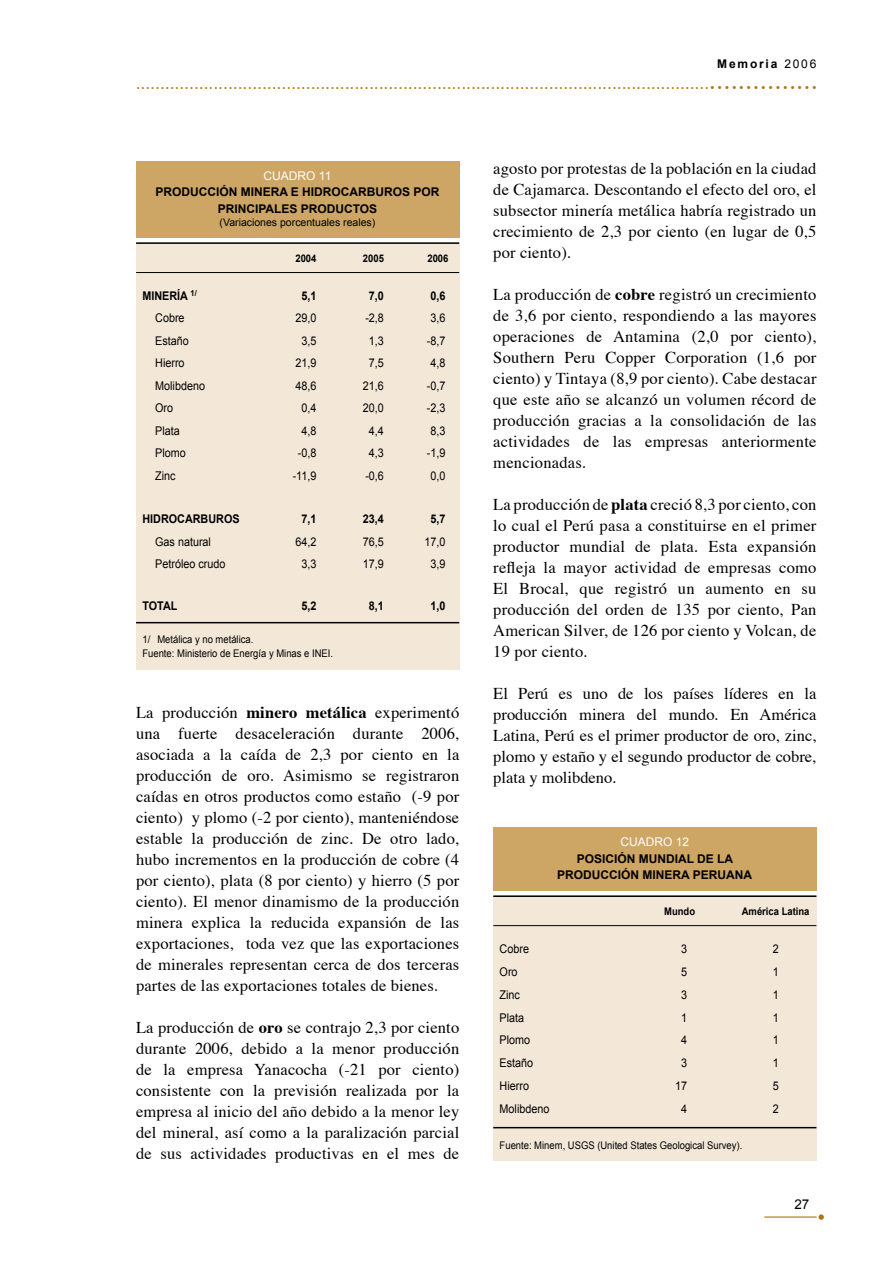
<style>
.page{position:relative;width:893px;height:1263px;background:#fff}
.page>*{position:absolute;margin:0;border:0;box-sizing:border-box;transform-origin:0 0}
.t1{font:18px "Times";color:#b2730e}
.t2{font:16.5px/21px "Times";letter-spacing:.01em;color:#000;text-align:justify}
.t3{font:13.5px "Arial";color:#000}
.t4{font:12px "Arial";color:#000;scale:.9 1}
.t5{font:700 12px "Arial";color:#000}
.t6{font:700 12px "Arial";color:#000;scale:.9 1}
.t7{font:12px "Arial";color:#fff}
.t8{font:700 12px "Arial";letter-spacing:.15em;color:#000}
.t9{font:10.5px/13.5px "Arial";color:#000;scale:.9 1}
.t10{font:10.5px "Arial";color:#000}
.t11{font:700 10.5px "Arial";color:#000;scale:.9 1}
.s1{font-weight:400}
.s2{font-size:27px}
.s3{font-weight:700}
</style>
<div class="page">
<hr style="left:764px;top:1216px;width:53px;height:1px;background:#b2730e">
<svg style="left:819px;top:1214px;width:5px;height:6px"></svg>
<div style="left:136px;top:242px;width:323px;height:428px;background:#f3e8d8"></div>
<hr style="left:136px;top:242px;width:323px;height:2px;background:#000">
<hr style="left:136px;top:272px;width:323px;height:1px;background:#000">
<div style="left:136px;top:162px;width:323px;height:76px;background:#cda564"></div>
<hr style="left:136px;top:622px;width:323px;height:1px;background:#000">
<div style="left:493px;top:895px;width:323px;height:266px;background:#f3e8d8"></div>
<hr style="left:493px;top:895px;width:323px;height:2px;background:#000">
<hr style="left:493px;top:925px;width:323px;height:1px;background:#000">
<div style="left:493px;top:827px;width:323px;height:64px;background:#cda564"></div>
<hr style="left:493px;top:1127px;width:323px;height:1px;background:#000">
<p class="t8" style="left:717px;top:57px;width:101px">MEMORIA <span class="s1">2006</span></p>
<p class="t1" style="left:136px;top:66px;width:683px">......................................................................................................................<span class="s2">...............</span></p>
<p class="t7" style="left:264px;top:169px;width:69px">Cuadro 11</p>
<p class="t5" style="left:155px;top:185px;width:10px">PRODUCCIÓN</p>
<p class="t5" style="left:241px;top:185px;width:9px">MINERA</p>
<p class="t5" style="left:291px;top:185px;width:21px">E HIDROCARBUROS</p>
<p class="t5" style="left:414px;top:185px;width:10px">POR</p>
<p class="t5" style="left:218px;top:202px;width:9px">PRINCIPALES</p>
<p class="t5" style="left:301px;top:202px;width:10px">PRODUCTOS</p>
<p class="t10" style="left:220px;top:217px;width:157px">(Variaciones porcentuales reales)</p>
<p class="t11" style="left:295px;top:253px;width:25px">2004</p>
<p class="t11" style="left:363px;top:253px;width:25px">2005</p>
<p class="t11" style="left:427px;top:253px;width:25px">2006</p>
<p class="t6" style="left:142px;top:289px;width:62px">MINERÍA <sup>1/</sup></p>
<p class="t6" style="left:301px;top:289px;width:18px">5,1</p>
<p class="t6" style="left:369px;top:289px;width:18px">7,0</p>
<p class="t6" style="left:430px;top:289px;width:18px">0,6</p>
<p class="t4" style="left:142px;top:311px;width:48px">Cobre</p>
<p class="t4" style="left:295px;top:311px;width:25px">29,0</p>
<p class="t4" style="left:365px;top:311px;width:22px">-2,8</p>
<p class="t4" style="left:430px;top:311px;width:18px">3,6</p>
<p class="t4" style="left:155px;top:334px;width:39px">Estaño</p>
<p class="t4" style="left:301px;top:334px;width:18px">3,5</p>
<p class="t4" style="left:369px;top:334px;width:18px">1,3</p>
<p class="t4" style="left:427px;top:334px;width:22px">-8,7</p>
<p class="t4" style="left:155px;top:356px;width:34px">Hierro</p>
<p class="t4" style="left:295px;top:356px;width:25px">21,9</p>
<p class="t4" style="left:369px;top:356px;width:18px">7,5</p>
<p class="t4" style="left:430px;top:356px;width:18px">4,8</p>
<p class="t4" style="left:155px;top:379px;width:57px">Molibdeno</p>
<p class="t4" style="left:295px;top:379px;width:25px">48,6</p>
<p class="t4" style="left:363px;top:379px;width:25px">21,6</p>
<p class="t4" style="left:427px;top:379px;width:22px">-0,7</p>
<p class="t4" style="left:142px;top:401px;width:36px">O ro</p>
<p class="t4" style="left:301px;top:401px;width:18px">0,4</p>
<p class="t4" style="left:363px;top:401px;width:25px">20,0</p>
<p class="t4" style="left:427px;top:401px;width:22px">-2,3</p>
<p class="t4" style="left:155px;top:424px;width:29px">Plata</p>
<p class="t4" style="left:301px;top:424px;width:18px">4,8</p>
<p class="t4" style="left:369px;top:424px;width:18px">4,4</p>
<p class="t4" style="left:430px;top:424px;width:18px">8,3</p>
<p class="t4" style="left:155px;top:446px;width:36px">Plomo</p>
<p class="t4" style="left:298px;top:446px;width:22px">-0,8</p>
<p class="t4" style="left:369px;top:446px;width:18px">4,3</p>
<p class="t4" style="left:427px;top:446px;width:22px">-1,9</p>
<p class="t4" style="left:155px;top:469px;width:24px">Zinc</p>
<p class="t4" style="left:293px;top:469px;width:28px">-11,9</p>
<p class="t4" style="left:365px;top:469px;width:22px">-0,6</p>
<p class="t4" style="left:430px;top:469px;width:18px">0,0</p>
<p class="t6" style="left:142px;top:512px;width:109px">HIDROCARBUROS</p>
<p class="t6" style="left:301px;top:512px;width:18px">7,1</p>
<p class="t6" style="left:363px;top:512px;width:25px">23,4</p>
<p class="t6" style="left:430px;top:512px;width:18px">5,7</p>
<p class="t4" style="left:155px;top:535px;width:64px">Gas natural</p>
<p class="t4" style="left:295px;top:535px;width:25px">64,2</p>
<p class="t4" style="left:363px;top:535px;width:25px">76,5</p>
<p class="t4" style="left:424px;top:535px;width:25px">17,0</p>
<p class="t4" style="left:155px;top:557px;width:80px">Petróleo crudo</p>
<p class="t4" style="left:301px;top:557px;width:18px">3,3</p>
<p class="t4" style="left:363px;top:557px;width:25px">17,9</p>
<p class="t4" style="left:430px;top:557px;width:18px">3,9</p>
<p class="t6" style="left:142px;top:599px;width:40px">TOTAL</p>
<p class="t6" style="left:301px;top:599px;width:18px">5,2</p>
<p class="t6" style="left:369px;top:599px;width:18px">8,1</p>
<p class="t6" style="left:430px;top:599px;width:18px">1,0</p>
<p class="t9" style="left:142px;top:633px;width:213px">1/ Metálica y no metálica.<br>Fuente: Ministerio de Energía y Minas e I NEI .</p>
<p class="t2" style="left:136px;top:701px;width:325px">La producción <span class="s3">minero metálica</span> experimentó una fuerte desaceleración durante 2006, asociada a la caída de 2,3 por ciento en la producción de oro. Asimismo se registraron caídas en otros productos como estaño (-9 por ciento) y plomo (-2 por ciento), manteniéndose estable la producción de zinc. De otro lado, hubo incrementos en la producción de cobre (4 por ciento), plata (8 por ciento) y hierro (5 por ciento). El menor dinamismo de la producción minera explica la reducida expansión de las exportaciones, toda vez que las exportaciones de minerales representan cerca de dos terceras partes de las exportaciones totales de bienes.</p>
<p class="t2" style="left:136px;top:1016px;width:325px">La producción de <span class="s3">oro</span> se contrajo 2,3 por ciento durante 2006, debido a la menor producción de la empresa Yanacocha (-21 por ciento) consistente con la previsión realizada por la empresa al inicio del año debido a la menor ley del mineral, así como a la paralización parcial de sus actividades productivas en el mes de</p>
<p class="t2" style="left:493px;top:157px;width:325px">agosto por protestas de la población en la ciudad de Cajamarca. Descontando el efecto del oro, el subsector minería metálica habría registrado un crecimiento de 2,3 por ciento (en lugar de 0,5 por ciento).</p>
<p class="t2" style="left:493px;top:283px;width:325px">La producción de <span class="s3">cobre</span> registró un crecimiento de 3,6 por ciento, respondiendo a las mayores operaciones de Antamina (2,0 por ciento), Southern Peru Copper Corporation (1,6 por ciento) y Tintaya (8,9 por ciento). Cabe destacar que este año se alcanzó un volumen récord de producción gracias a la consolidación de las actividades de las empresas anteriormente mencionadas.</p>
<p class="t2" style="left:493px;top:493px;width:325px">La producción de <span class="s3">plata</span> creció 8,3 por ciento, con lo cual el Perú pasa a constituirse en el primer productor mundial de plata. Esta expansión refleja la mayor actividad de empresas como El Brocal, que registró un aumento en su producción del orden de 135 por ciento, Pan American Silver, de 126 por ciento y Volcan, de 19 por ciento.</p>
<p class="t2" style="left:493px;top:682px;width:325px">El Perú es uno de los países líderes en la producción minera del mundo. En América Latina, Perú es el primer productor de oro, zinc, plomo y estaño y el segundo productor de cobre, plata y molibdeno.</p>
<p class="t7" style="left:620px;top:835px;width:70px">Cuadro 12</p>
<p class="t5" style="left:577px;top:852px;width:9px">POSICIÓN</p>
<p class="t5" style="left:639px;top:852px;width:9px">MUNDIAL</p>
<p class="t5" style="left:697px;top:852px;width:29px">DE LA</p>
<p class="t5" style="left:557px;top:868px;width:10px">PRODUCCIÓN</p>
<p class="t5" style="left:643px;top:868px;width:9px">MINERA</p>
<p class="t5" style="left:693px;top:868px;width:10px">PERUANA</p>
<p class="t11" style="left:664px;top:906px;width:36px">MUNDO</p>
<p class="t11" style="left:742px;top:906px;width:77px">AMÉRICA LATINA</p>
<p class="t4" style="left:500px;top:942px;width:34px">Cobre</p>
<p class="t4" style="left:681px;top:942px;width:8px">3</p>
<p class="t4" style="left:773px;top:942px;width:8px">2</p>
<p class="t4" style="left:500px;top:965px;width:22px">Oro</p>
<p class="t4" style="left:681px;top:965px;width:8px">5</p>
<p class="t4" style="left:773px;top:965px;width:8px">1</p>
<p class="t4" style="left:500px;top:988px;width:24px">Zinc</p>
<p class="t4" style="left:681px;top:988px;width:8px">3</p>
<p class="t4" style="left:773px;top:988px;width:8px">1</p>
<p class="t4" style="left:500px;top:1011px;width:29px">Plata</p>
<p class="t4" style="left:681px;top:1011px;width:8px">1</p>
<p class="t4" style="left:773px;top:1011px;width:8px">1</p>
<p class="t4" style="left:500px;top:1033px;width:36px">Plomo</p>
<p class="t4" style="left:681px;top:1033px;width:8px">4</p>
<p class="t4" style="left:773px;top:1033px;width:8px">1</p>
<p class="t4" style="left:500px;top:1056px;width:39px">Estaño</p>
<p class="t4" style="left:681px;top:1056px;width:8px">3</p>
<p class="t4" style="left:773px;top:1056px;width:8px">1</p>
<p class="t4" style="left:500px;top:1079px;width:34px">Hierro</p>
<p class="t4" style="left:675px;top:1079px;width:15px">17</p>
<p class="t4" style="left:773px;top:1079px;width:8px">5</p>
<p class="t4" style="left:500px;top:1102px;width:57px">Molibdeno</p>
<p class="t4" style="left:681px;top:1102px;width:8px">4</p>
<p class="t4" style="left:773px;top:1102px;width:8px">2</p>
<p class="t9" style="left:500px;top:1138px;width:271px">Fuente: Minem, USGS (U nited States Geological Survey).</p>
<p class="t3" style="left:794px;top:1197px;width:17px">27</p>
</div>
